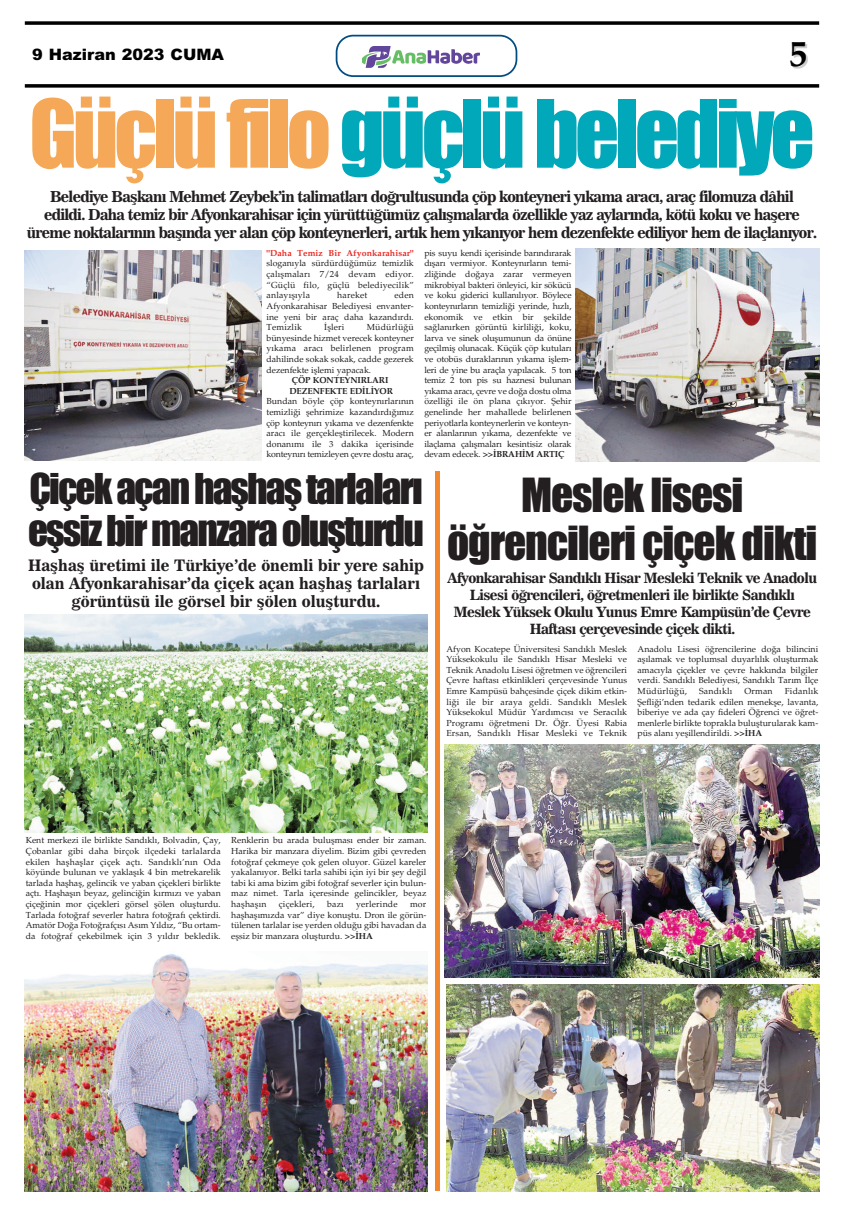
<style>
.page{position:relative;width:844px;height:1216px;background:#fff}
.page>*{position:absolute;margin:0;border:0;box-sizing:border-box;transform-origin:0 0}
.t1{font:86.89px "Impact";letter-spacing:-.05em;color:#00a8b9}
.t2{font:43.49px/48.1px "Impact";letter-spacing:-.025em;color:#231f20;text-align:center}
.t3{font:39.29px/42px "Impact";letter-spacing:-.05em;color:#231f20}
.t4{font:700 36.57px "Palatino";color:#000}
.t5{font:15.75px/18.4px "News 706 BT Bold C";color:#231f20;text-align:center}
.t6{font:900 15.75px "Arial";color:#000}
.t7{font:15.05px/18px "News 706 BT Bold C";letter-spacing:-.05em;color:#231f20;text-align:center}
.t8{font:14.09px/16.9px "News 706 BT Bold C";letter-spacing:-.035em;color:#231f20;text-align:center}
.t9{font:8.75px/10.6px "Palatino";color:#231f20;text-align:justify}
.t10{font:8.75px "Palatino";letter-spacing:.02em;color:#231f20}
.t11{font:700 8.75px/10.6px "Palatino";letter-spacing:-.015em;color:#231f20}
.t12{font:700 8.75px "Palatino";letter-spacing:.01em;color:#ea2924}
.s1{color:#f5a958}
.s2{font-weight:700}
</style>
<div class="page">
<svg style="left:25px;top:21px;width:794px;height:4px"></svg>
<svg style="left:25px;top:84px;width:794px;height:4px"></svg>
<svg style="left:335px;top:35px;width:182px;height:42px"></svg>
<img style="left:362px;top:44px;width:117px;height:26px">
<img style="left:575px;top:248px;width:244px;height:213px">
<img style="left:25px;top:250px;width:236px;height:210px">
<img style="left:25px;top:614px;width:402px;height:218px">
<img style="left:25px;top:954px;width:402px;height:237px">
<hr style="left:435px;top:471px;width:4px;height:720px;background:#f2872f">
<img style="left:444px;top:744px;width:375px;height:233px">
<img style="left:446px;top:984px;width:373px;height:207px">
<h3 class="t6" style="left:32px;top:46px;width:193px">9 Haziran 2023 CUMA</h3>
<h3 class="t4" style="left:788px;top:32px;width:20px">5</h3>
<h1 class="t1" style="left:29px;top:87px;width:786px"><span class="s1">Güçlüfilo</span>güçlübelediye</h1>
<p class="t7" style="left:27px;top:188px;width:791px">Belediye Başkanı Mehmet Zeybek’in talimatları doğrultusunda çöp konteyneri yıkama aracı, araç filomuza dâhil<br>edildi. Daha temiz bir Afyonkarahisar için yürüttüğümüz çalışmalarda özellikle yaz aylarında, kötü koku ve haşere üreme noktalarının başında yer alan çöp konteynerleri, artık hem yıkanıyor hem dezenfekte ediliyor hem de ilaçlanıyor.</p>
<p class="t12" style="left:266px;top:248px;width:149px">"Daha Temiz Bir Afyonkarahisar"</p>
<p class="t9" style="left:266px;top:258px;width:149px">sloganıyla sürdürdüğümüz temizlik çalışmaları 7/24 devam ediyor. “Güçlü filo, güçlü belediyecilik” anlayışıyla</p>
<p class="t9" style="left:424px;top:247px;width:149px">pis suyu kendi içerisinde barındırarak dışarı vermiyor. Konteynırların temi&shy;zliğinde doğaya zarar vermeyen mikrobiyal bakteri önleyici, kir sökücü ve koku giderici kullanılıyor. Böylece konteynırların temizliği yerinde, hızlı, ekonomik ve etkin bir şekilde sağlanırken görüntü kirliliği, koku, larva ve sinek oluşumunun da önüne geçilmiş olunacak. Küçük çöp kutuları ve otobüs duraklarının yıkama işlem&shy;leri de yine bu araçla yapılacak. 5 ton temiz 2 ton pis su haznesi bulunan yıkama aracı, çevre ve doğa dostu olma özelliği ile ön plana çıkıyor. Şehir genelinde her mahallede belirlenen periyotlarla konteynerlerin ve konteyn&shy;er alanlarının yıkama, dezenfekte ve ilaçlama çalışmaları kesintisiz olarak devam edecek. <span class="s2">&gt;&gt;İBRAHİM ARTIÇ</span></p>
<p class="t9" style="left:266px;top:290px;width:149px;text-indent:128px">eden Afyonkarahisar Belediyesi envanter&shy;ine yeni bir araç daha kazandırdı.<br>Temizlik</p>
<p class="t10" style="left:337px;top:290px;width:32px">hareket</p>
<p class="t9" style="left:324px;top:322px;width:22px">İşleri</p>
<p class="t9" style="left:266px;top:322px;width:149px;text-indent:100px">Müdürlüğü bünyesinde hizmet verecek konteyner yıkama aracı belirlenen program dahilinde sokak sokak, cadde gezerek dezenfekte işlemi yapacak.</p>
<p class="t11" style="left:289px;top:375px;width:105px">ÇÖP KONTEYNIRLARI<br>DEZENFEKTE EDİLİYOR</p>
<p class="t9" style="left:266px;top:396px;width:149px">Bundan böyle çöp konteynırlarının temizliği şehrimize kazandırdığımız çöp konteynırı yıkama ve dezenfenkte aracı ile gerçekleştirilecek. Modern donanımı ile 3 dakika içerisinde konteynırı temizleyen çevre dostu araç,</p>
<h3 class="t3" style="left:28px;top:469px;width:397px">Çiçekaçanhaşhaştarlaları eşsizbirmanzaraoluşturdu</h3>
<h3 class="t5" style="left:28px;top:556px;width:397px">Haşhaş üretimi ile Türkiye’de önemli bir yere sahip olan Afyonkarahisar’da çiçek açan haşhaş tarlaları görüntüsü ile görsel bir şölen oluşturdu.</h3>
<h2 class="t2" style="left:447px;top:473px;width:371px">Meslek lisesi öğrencileri çiçek dikti</h2>
<h3 class="t8" style="left:447px;top:570px;width:371px">Afyonkarahisar Sandıklı Hisar Mesleki Teknik ve Anadolu Lisesi öğrencileri, öğretmenleri ile birlikte Sandıklı Meslek Yüksek Okulu Yunus Emre Kampüsün’de Çevre Haftası çerçevesinde çiçek dikti.</h3>
<p class="t9" style="left:446px;top:643px;width:182px">Afyon Kocatepe Üniversitesi Sandıklı Meslek Yüksekokulu ile Sandıklı Hisar Mesleki ve Teknik Anadolu Lisesi öğretmen ve öğrencileri Çevre haftası etkinlikleri çerçevesinde Yunus Emre Kampüsü bahçesinde çiçek dikim etkin&shy;liği ile bir araya geldi. Sandıklı Meslek Yüksekokul Müdür Yardımcısı ve Seracılık Programı öğretmeni Dr. Öğr. Üyesi Rabia Ersan, Sandıklı Hisar Mesleki ve Teknik</p>
<p class="t9" style="left:637px;top:643px;width:182px">Anadolu Lisesi öğrencilerine doğa bilincini aşılamak ve toplumsal duyarlılık oluşturmak amacıyla çiçekler ve çevre hakkında bilgiler verdi. Sandıklı Belediyesi, Sandıklı Tarım İlçe Müdürlüğü,</p>
<p class="t9" style="left:637px;top:685px;width:182px;text-indent:147px">Fidanlık Şefliği’nden tedarik edilen menekşe, lavanta, biberiye ve ada çay fideleri Öğrenci ve öğret&shy;menlerle birlikte toprakla buluşturularak kam&shy;püs alanı yeşillendirildi. <span class="s2">&gt;&gt;İHA</span></p>
<p class="t10" style="left:699px;top:686px;width:35px">Sandıklı</p>
<p class="t9" style="left:744px;top:685px;width:30px">Orman</p>
<p class="t9" style="left:26px;top:835px;width:196px">Kent merkezi ile birlikte Sandıklı, Bolvadin, Çay, Çobanlar gibi daha birçok ilçedeki tarlalarda ekilen haşhaşlar çiçek açtı. Sandıklı’nın Oda köyünde bulunan ve yaklaşık 4 bin metrekarelik tarlada haşhaş, gelincik ve yaban çiçekleri birlikte açtı. Haşhaşın beyaz, gelinciğin kırmızı ve yaban çiçeğinin mor çiçekleri görsel şölen oluşturdu.<br>Tarlada fotoğraf severler hatıra fotoğrafı çektirdi.<br>Amatör Doğa Fotoğrafçısı Asım Yıldız, “Bu ortam&shy;da fotoğraf çekebilmek için 3 yıldır bekledik.</p>
<p class="t9" style="left:231px;top:835px;width:196px">Renklerin bu arada buluşması ender bir zaman.<br>Harika bir manzara diyelim. Bizim gibi çevreden fotoğraf çekmeye çok gelen oluyor. Güzel kareler yakalanıyor. Belki tarla sahibi için iyi bir şey değil tabi ki ama bizim gibi fotoğraf severler için bulun&shy;maz nimet. Tarla içeresinde gelincikler, beyaz haşhaşın</p>
<p class="t10" style="left:279px;top:898px;width:37px">çiçekleri,</p>
<p class="t9" style="left:327px;top:898px;width:18px">bazı</p>
<p class="t10" style="left:356px;top:898px;width:43px">yerlerinde</p>
<p class="t9" style="left:231px;top:898px;width:196px;text-indent:179px">mor haşhaşımızda var” diye konuştu. Dron ile görün&shy;tülenen tarlalar ise yerden olduğu gibi havadan da eşsiz bir manzara oluşturdu. <span class="s2">&gt;&gt;İHA</span></p>
</div>
